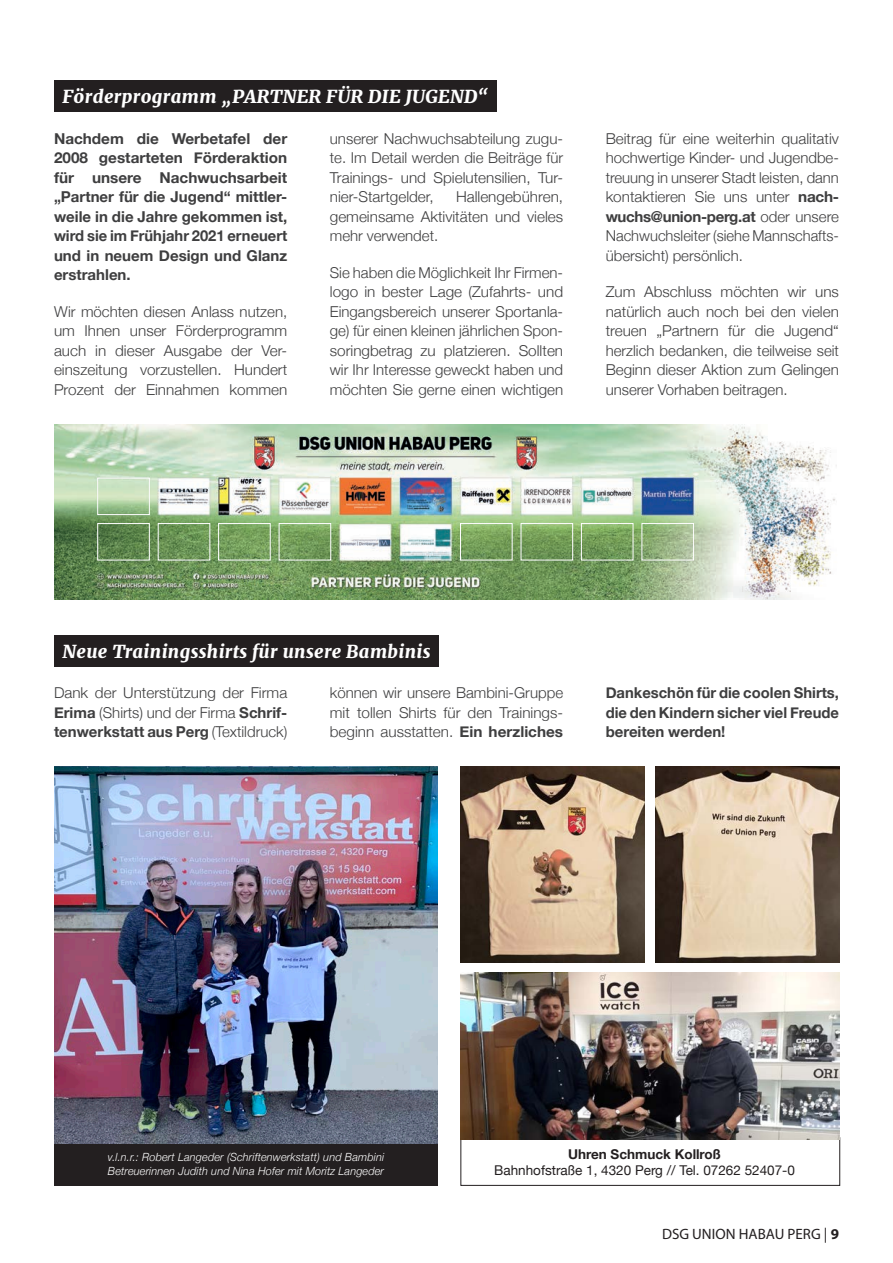
<style>
.page{position:relative;width:893px;height:1263px;background:#fff}
.page>*{position:absolute;margin:0;border:0;box-sizing:border-box;transform-origin:0 0}
.headline_sektion_tex{font:italic 900 18px "Merriweather";letter-spacing:.02em;color:#fff}
.fließtext_abstand{font:300 15px/19.5px "Helvetica Neue";color:#3e3e3f;text-align:justify}
.fließtext_abstand-2{font:700 15px/19.5px "Helvetica Neue";color:#3e3e3f;text-align:justify}
.t1{font:15px "Myriad Pro";color:#231f20}
.inserat_kollross{font:13.5px "Helvetica Neue";color:#231f20}
.inserat_kollross-2{font:700 13.5px "Helvetica Neue";color:#231f20}
.Bildunterschrift{font:italic 300 11.25px/13.5px "Helvetica Neue";letter-spacing:.015em;color:#fff}
.s1{font-weight:700}
</style>
<div class="page">
<div style="left:54px;top:81px;width:442px;height:31px;background:#231f20"></div>
<img style="left:54px;top:425px;width:783px;height:174px">
<div style="left:54px;top:636px;width:385px;height:31px;background:#231f20"></div>
<div style="left:54px;top:1143px;width:384px;height:42px;background:#231f20"></div>
<img style="left:54px;top:766px;width:384px;height:377px">
<img style="left:655px;top:766px;width:184px;height:196px">
<img style="left:461px;top:766px;width:184px;height:196px">
<div style="left:460px;top:523px;width:52px;height:37px;border:1px solid #fff"></div>
<div style="left:97px;top:523px;width:53px;height:37px;border:1px solid #fff"></div>
<div style="left:97px;top:478px;width:53px;height:37px;border:1px solid #fff"></div>
<div style="left:581px;top:523px;width:52px;height:37px;border:1px solid #fff"></div>
<div style="left:218px;top:523px;width:53px;height:37px;border:1px solid #fff"></div>
<div style="left:521px;top:523px;width:52px;height:37px;border:1px solid #fff"></div>
<div style="left:158px;top:523px;width:52px;height:37px;border:1px solid #fff"></div>
<div style="left:641px;top:523px;width:53px;height:37px;border:1px solid #fff"></div>
<div style="left:279px;top:523px;width:52px;height:37px;border:1px solid #fff"></div>
<img style="left:461px;top:972px;width:378px;height:167px">
<p class="headline_sektion_tex" style="left:63px;top:84px;width:427px">Förderprogramm „PARTNER FÜR DIE JUGEND“</p>
<p class="fließtext_abstand-2" style="left:54px;top:129px;width:235px">Nachdem die Werbetafel der 2008 gestarteten Förderaktion für unsere Nachwuchsarbeit „Partner für die Jugend“ mittler&shy;weile in die Jahre gekommen ist, wird sie im Frühjahr 2021 erneuert und in neuem Design und Glanz erstrahlen.</p>
<p class="fließtext_abstand" style="left:54px;top:301px;width:235px">Wir möchten diesen Anlass nutzen, um Ihnen unser Förderprogramm auch in dieser Ausgabe der Ver&shy;einszeitung vorzustellen. Hundert Prozent der Einnahmen kommen</p>
<p class="fließtext_abstand" style="left:330px;top:128px;width:235px">unserer Nachwuchsabteilung zugu&shy;te. Im Detail werden die Beiträge für Trainings- und Spielutensilien, Tur&shy;nier-Startgelder,</p>
<p class="fließtext_abstand" style="left:330px;top:186px;width:235px;text-indent:126px">Hallengebühren, gemeinsame Aktivitäten und vieles mehr verwendet.</p>
<p class="fließtext_abstand" style="left:330px;top:262px;width:235px">Sie haben die Möglichkeit Ihr Firmen&shy;logo in bester Lage (Zufahrts- und Eingangsbereich unserer Sportanla&shy;ge) für einen kleinen jährlichen Spon&shy;soringbetrag zu platzieren. Sollten wir Ihr Interesse geweckt haben und möchten Sie gerne einen wichtigen</p>
<p class="fließtext_abstand" style="left:606px;top:128px;width:235px">Beitrag für eine weiterhin qualitativ hochwertige Kinder- und Jugendbe&shy;treuung in unserer Stadt leisten, dann kontaktieren Sie uns unter <span class="s1">nach&shy;wuchs@union-perg.at</span> oder unsere Nachwuchsleiter (siehe Mannschafts&shy;übersicht) persönlich.</p>
<p class="fließtext_abstand" style="left:606px;top:281px;width:235px">Zum Abschluss möchten wir uns natürlich auch noch bei den vielen treuen „Partnern für die Jugend“ herzlich bedanken, die teilweise seit Beginn dieser Aktion zum Gelingen unserer Vorhaben beitragen.</p>
<p class="headline_sektion_tex" style="left:63px;top:639px;width:369px">Neue Trainingsshirts für unsere Bambinis</p>
<p class="fließtext_abstand" style="left:54px;top:682px;width:235px">Dank der Unterstützung der Firma <span class="s1">Erima</span> (Shirts) und der Firma <span class="s1">Schrif&shy;tenwerkstatt aus Perg</span> (Textildruck)</p>
<p class="fließtext_abstand" style="left:330px;top:682px;width:235px">können wir unsere Bambini-Gruppe mit tollen Shirts für den Trainings&shy;beginn ausstatten. <span class="s1">Ein herzliches</span></p>
<p class="fließtext_abstand-2" style="left:606px;top:684px;width:235px">Dankeschön für die coolen Shirts, die den Kindern sicher viel Freude bereiten werden!</p>
<p class="Bildunterschrift" style="left:108px;top:1150px;width:278px">v.l.n.r.: Robert Langeder (Schriftenwerkstatt) und Bambini<br>Betreuerinnen Judith und Nina Hofer mit Moritz Langeder</p>
<p class="inserat_kollross-2" style="left:568px;top:1143px;width:154px">Uhren Schmuck Kollroß</p>
<p class="inserat_kollross" style="left:494px;top:1160px;width:302px">Bahnhofstraße 1, 4320 Perg // Tel. 07262 52407-0</p>
<p class="t1" style="left:662px;top:1224px;width:178px">DSG UNION HABAU PERG | <span class="s1">9</span></p>
</div>
